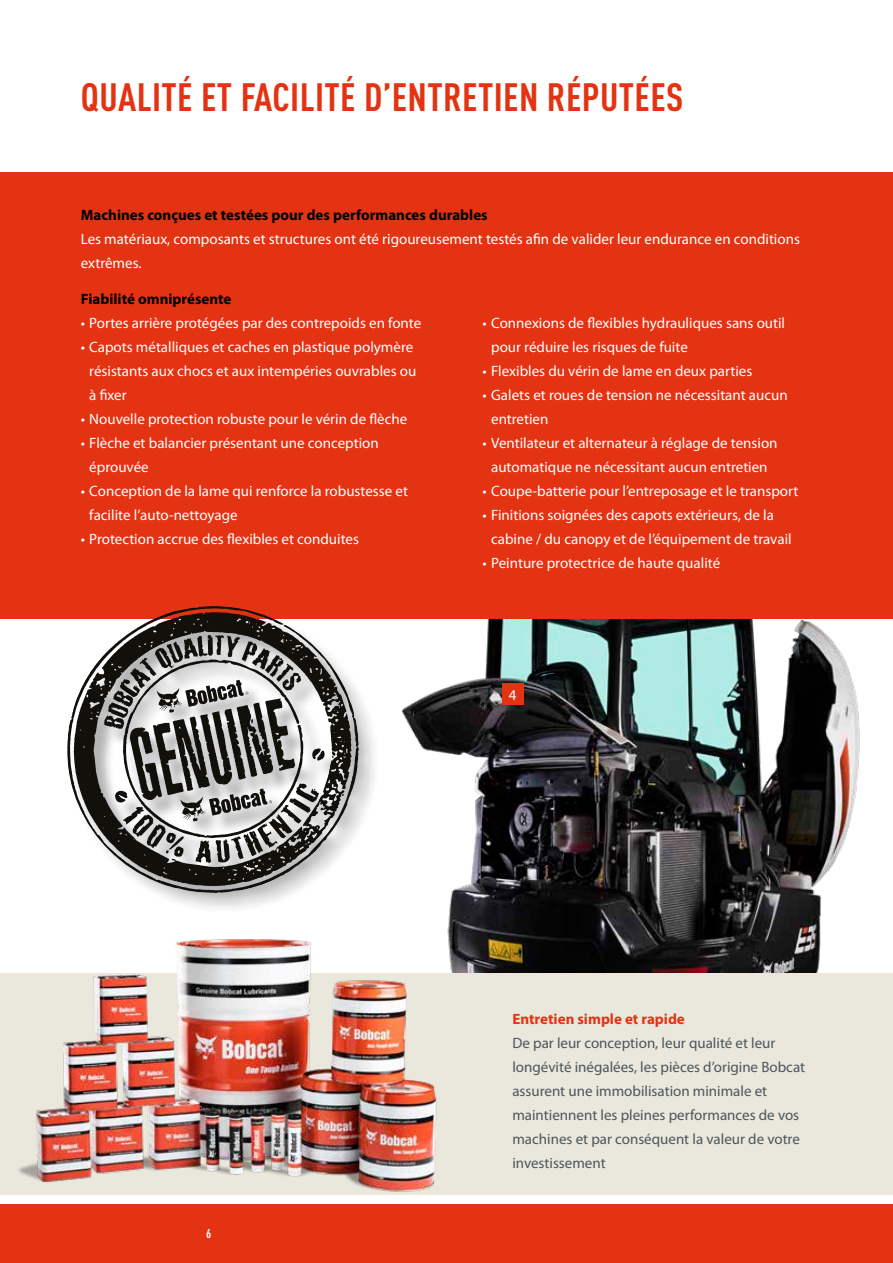
<style>
.page{position:relative;width:893px;height:1263px;background:#fff}
.page>*{position:absolute;margin:0;border:0;box-sizing:border-box;transform-origin:0 0}
.t1{font:700 condensed 39px "DIN Pro";letter-spacing:.01em;color:#e43312}
.t2{font:15px/24px "Myriad Pro";color:#fff}
.t3{font:15px/24px "Myriad Pro";color:#4c555c}
.t4{font:700 15px "Myriad Pro";color:#000}
.t5{font:700 15px "Myriad Pro";color:#e43312}
.t6{font:700 condensed 12.75px "DIN Pro";color:#fff}
</style>
<div class="page">
<div style="left:0;top:1204px;width:893px;height:59px;background:#e43312"></div>
<div style="left:0;top:793px;width:893px;height:401px;background:#eae8dc"></div>
<div style="left:0;top:458px;width:893px;height:514px;background:#fff"></div>
<img style="left:402px;top:619px;width:458px;height:353px">
<div style="left:0;top:172px;width:893px;height:447px;background:#e43312"></div>
<div style="left:70px;top:608px;width:309px;height:306px;background:#000;opacity:.3"></div>
<svg style="left:67px;top:606px;width:292px;height:287px"></svg>
<img style="left:10px;top:924px;width:449px;height:271px">
<div style="left:502px;top:684px;width:21px;height:21px;background:#e43312"></div>
<h1 class="t1" style="left:81px;top:68px;width:604px">QUALITÉ ET FACILITÉ D’ENTRETIEN RÉPUTÉES</h1>
<p class="t4" style="left:81px;top:205px;width:408px">Machines conçues et testées pour des performances durables</p>
<p class="t2" style="left:81px;top:227px;width:721px">Les matériaux, composants et structures ont été rigoureusement testés afin de valider leur endurance en conditions extrêmes.</p>
<p class="t4" style="left:81px;top:289px;width:152px">Fiabilité omniprésente</p>
<p class="t2" style="left:81px;top:311px;width:342px">• Portes arrière protégées par des contrepoids en fonte</p>
<p class="t2" style="left:89px;top:335px;width:329px;text-indent:-9px">• Capots métalliques et caches en plastique polymère résistants aux chocs et aux intempéries ouvrables ou à fixer</p>
<p class="t2" style="left:81px;top:407px;width:328px">• Nouvelle protection robuste pour le vérin de flèche</p>
<p class="t2" style="left:89px;top:431px;width:291px;text-indent:-9px">• Flèche et balancier présentant une conception éprouvée</p>
<p class="t2" style="left:89px;top:479px;width:320px;text-indent:-9px">• Conception de la lame qui renforce la robustesse et facilite l’auto-nettoyage</p>
<p class="t2" style="left:81px;top:527px;width:280px">• Protection accrue des flexibles et conduites</p>
<p class="t2" style="left:491px;top:311px;width:296px;text-indent:-9px">• Connexions de flexibles hydrauliques sans outil pour réduire les risques de fuite</p>
<p class="t2" style="left:483px;top:359px;width:271px">• Flexibles du vérin de lame en deux parties</p>
<p class="t2" style="left:491px;top:383px;width:298px;text-indent:-9px">• Galets et roues de tension ne nécessitant aucun entretien</p>
<p class="t2" style="left:483px;top:431px;width:296px;text-align:center">• Ventilateur et alternateur à réglage de tension automatique ne nécessitant aucun entretien</p>
<p class="t2" style="left:483px;top:479px;width:317px">• Coupe-batterie pour l’entreposage et le transport</p>
<p class="t2" style="left:491px;top:503px;width:302px;text-indent:-9px">• Finitions soignées des capots extérieurs, de la cabine / du canopy et de l’équipement de travail</p>
<p class="t2" style="left:483px;top:551px;width:239px">• Peinture protectrice de haute qualité</p>
<p class="t2" style="left:509px;top:683px;width:9px">4</p>
<p class="t6" style="left:206px;top:1224px;width:7px">6</p>
<p class="t5" style="left:512px;top:1009px;width:174px">Entretien simple et rapide</p>
<p class="t3" style="left:512px;top:1031px;width:294px">De par leur conception, leur qualité et leur longévité inégalées, les pièces d’origine Bobcat assurent une immobilisation minimale et maintiennent les pleines performances de vos machines et par conséquent la valeur de votre investissement</p>
</div>
